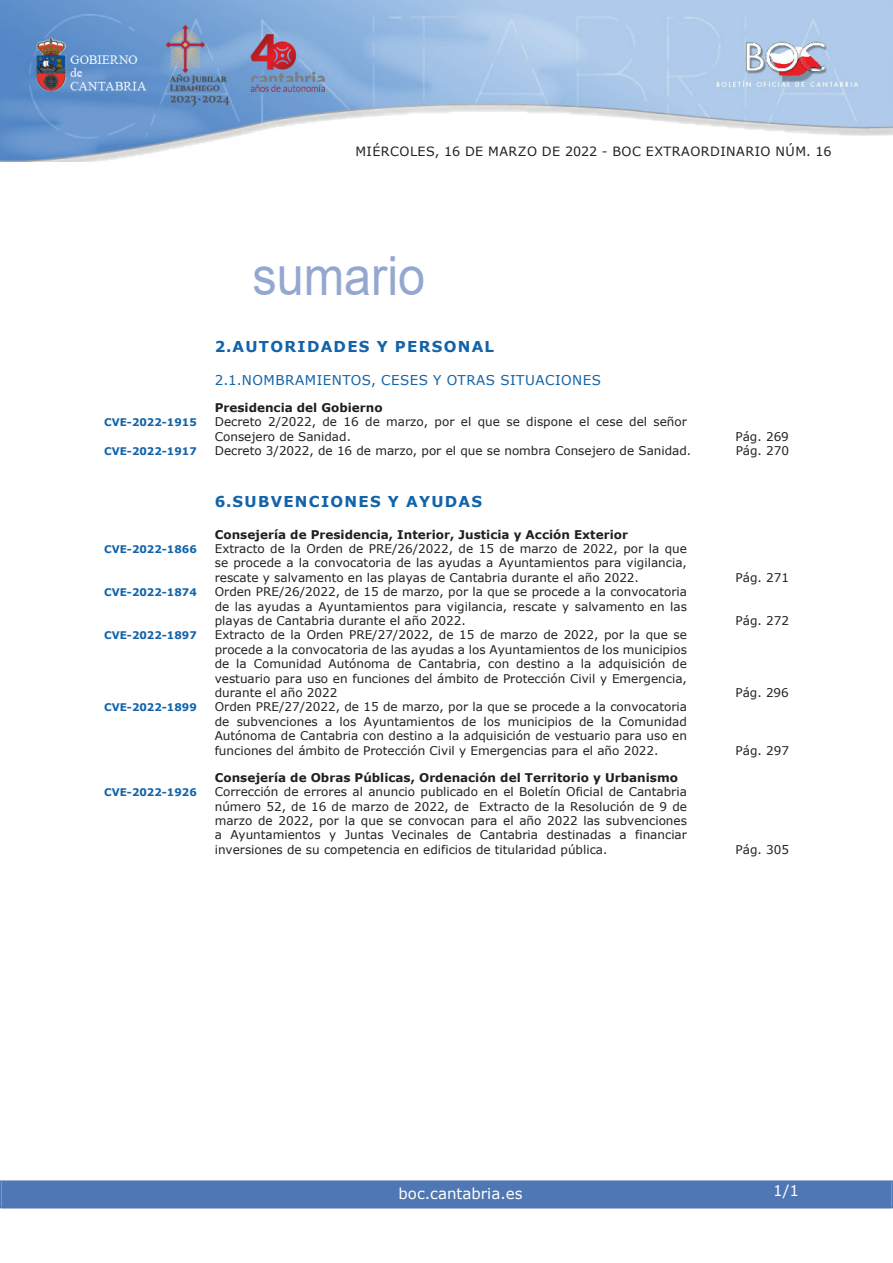
<style>
.page{position:relative;width:893px;height:1263px;background:#fff}
.page>*{position:absolute;margin:0;border:0;box-sizing:border-box;transform-origin:0 0}
.t1{font:54px "Arial";color:#94a8cf;scale:.9 1}
.t2{font:700 15px "Verdana";letter-spacing:.085em;color:#1263a9}
.t3{font:15px "Verdana";color:#fff}
.t4{font:13.5px "Verdana";letter-spacing:.035em;color:#1263a9}
.t5{font:12.75px "Verdana";letter-spacing:.035em;color:#231f20}
.t6{font:12px/14.4px "Verdana";color:#231f20;text-align:justify}
.t7{font:700 12px "Verdana";color:#231f20}
.t8{font:700 10.5px "Verdana";color:#1263a9}
</style>
<div class="page">
<img style="left:0;top:0;width:893px;height:161px">
<div style="left:2px;top:1181px;width:889px;height:27px;background:#4f77b3"></div>
<div style="left:0;top:1180px;width:893px;height:28px;border:2px solid #4f77b3"></div>
<p class="t5" style="left:355px;top:143px;width:478px">MIÉRCOLES, 16 DE MARZO DE 2022 - BOC EXTRAORDINARIO NÚM. 16</p>
<h1 class="t1" style="left:252px;top:246px;width:194px">sumario</h1>
<p class="t2" style="left:215px;top:337px;width:281px">2.AUTORIDADES Y PERSONAL</p>
<p class="t4" style="left:215px;top:371px;width:388px">2.1.NOMBRAMIENTOS, CESES Y OTRAS SITUACIONES</p>
<p class="t7" style="left:215px;top:400px;width:169px">Presidencia del Gobierno</p>
<p class="t8" style="left:104px;top:416px;width:94px">CVE-2022-1915</p>
<p class="t6" style="left:215px;top:414px;width:474px">Decreto 2/2022, de 16 de marzo, por el que se dispone el cese del señor<br>Consejero de Sanidad.</p>
<p class="t6" style="left:735px;top:429px;width:55px">Pág. 269</p>
<p class="t8" style="left:104px;top:445px;width:94px">CVE-2022-1917</p>
<p class="t6" style="left:215px;top:443px;width:478px">Decreto 3/2022, de 16 de marzo, por el que se nombra Consejero de Sanidad.</p>
<p class="t6" style="left:736px;top:443px;width:55px">Pág. 270</p>
<p class="t2" style="left:215px;top:492px;width:269px">6.SUBVENCIONES Y AYUDAS</p>
<p class="t7" style="left:215px;top:527px;width:415px">Consejería de Presidencia, Interior, Justicia y Acción Exterior</p>
<p class="t8" style="left:104px;top:542px;width:94px">CVE-2022-1866</p>
<p class="t6" style="left:215px;top:541px;width:474px">Extracto de la Orden de PRE/26/2022, de 15 de marzo de 2022, por la que se procede a la convocatoria de las ayudas a Ayuntamientos para vigilancia, rescate y salvamento en las playas de Cantabria durante el año 2022.</p>
<p class="t6" style="left:736px;top:570px;width:55px">Pág. 271</p>
<p class="t8" style="left:104px;top:586px;width:94px">CVE-2022-1874</p>
<p class="t6" style="left:215px;top:584px;width:474px">Orden PRE/26/2022, de 15 de marzo, por la que se procede a la convocatoria de las ayudas a Ayuntamientos para vigilancia, rescate y salvamento en las playas de Cantabria durante el año 2022.</p>
<p class="t8" style="left:104px;top:629px;width:94px">CVE-2022-1897</p>
<p class="t6" style="left:215px;top:627px;width:474px">Extracto de la Orden PRE/27/2022, de 15 de marzo de 2022, por la que se procede a la convocatoria de las ayudas a los Ayuntamientos de los municipios de la Comunidad Autónoma de Cantabria, con destino a la adquisición de vestuario para uso en funciones del ámbito de Protección Civil y Emergencia, durante el año 2022</p>
<p class="t8" style="left:104px;top:701px;width:94px">CVE-2022-1899</p>
<p class="t6" style="left:215px;top:699px;width:474px">Orden PRE/27/2022, de 15 de marzo, por la que se procede a la convocatoria de subvenciones a los Ayuntamientos de los municipios de la Comunidad Autónoma de Cantabria con destino a la adquisición de vestuario para uso en funciones del ámbito de Protección Civil y Emergencias para el año 2022.</p>
<p class="t7" style="left:215px;top:770px;width:465px">Consejería de Obras Públicas, Ordenación del Territorio y Urbanismo</p>
<p class="t8" style="left:104px;top:786px;width:94px">CVE-2022-1926</p>
<p class="t6" style="left:215px;top:784px;width:474px">Corrección de errores al anuncio publicado en el Boletín Oficial de Cantabria número 52, de 16 de marzo de 2022, de Extracto de la Resolución de 9 de marzo de 2022, por la que se convocan para el año 2022 las subvenciones a Ayuntamientos y Juntas Vecinales de Cantabria destinadas a financiar inversiones de su competencia en edificios de titularidad pública.</p>
<p class="t6" style="left:735px;top:613px;width:55px">Pág. 272</p>
<p class="t6" style="left:735px;top:685px;width:55px">Pág. 296</p>
<p class="t6" style="left:735px;top:743px;width:55px">Pág. 297</p>
<p class="t6" style="left:735px;top:842px;width:55px">Pág. 305</p>
<p class="t3" style="left:398px;top:1184px;width:126px">boc.cantabria.es</p>
<p class="t3" style="left:773px;top:1181px;width:27px">1/1</p>
</div>
